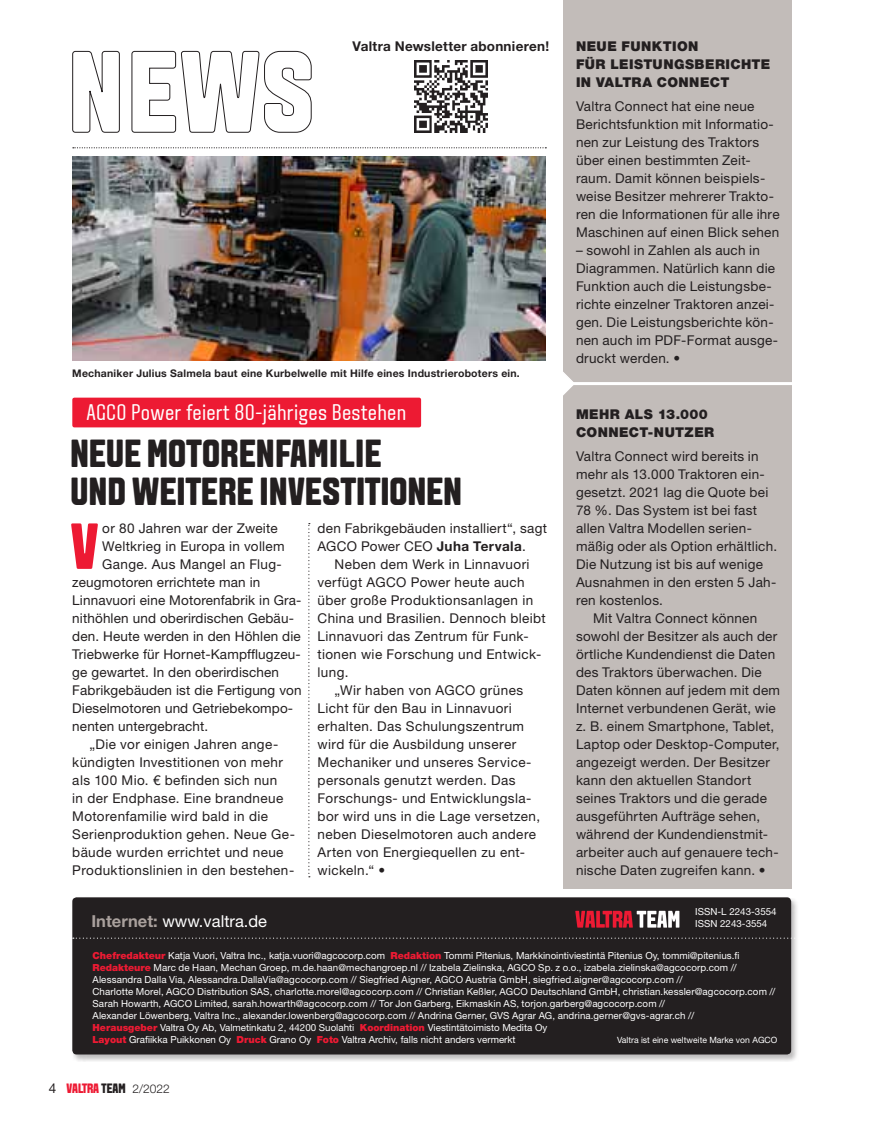
<style>
.page{position:relative;width:872px;height:1127px;background:#fff}
.page>*{position:absolute;margin:0;border:0;box-sizing:border-box;transform-origin:0 0}
.t1{font:800 64.95px "VALTRA Aveny T";color:#ed1a33}
.t2{font:800 39px/37.5px "VALTRA Aveny T";letter-spacing:.015em;color:#231f20}
.t3{font:22.5px "VALTRA Aveny T";letter-spacing:.01em;color:#fff}
.t4{font:16.5px "Helvetica Neue LT Std";color:#fff}
.t5{font:13.5px/18px "Helvetica Neue LT Std";letter-spacing:.02em;color:#231f20}
.t6{font:900 13.5px/17.7px "Helvetica Neue LT Std";letter-spacing:.035em;color:#231f20}
.t7{font:700 13.5px "Helvetica Neue LT Std";letter-spacing:.02em;color:#231f20}
.t8{font:800 13.5px "VALTRA Aveny T";color:#ed1a33}
.t9{font:300 12px "Helvetica Neue LT Std";color:#231f20}
.t10{font:700 10.5px "Helvetica Neue LT Std";letter-spacing:.02em;color:#231f20}
.t11{font:9.75px/12px "Helvetica Neue LT Std";letter-spacing:.01em;color:#fff}
.t12{font:8.7px "Helvetica Neue LT Std";color:#fff}
.s1{font-weight:700}
.s2{font-weight:700;color:#aaa19d}
.s3{font-weight:900;color:#ed1a33}
.s4{font-family:"Helvetica Neue LT Std";font-weight:400;color:#231f20}
.s5{font-family:"VALTRA Aveny T";font-weight:800;font-size:13.5px}
</style>
<div class="page">
<div style="left:71px;top:896px;width:728px;height:166px;background:#231f20;opacity:.3"></div>
<div style="left:72px;top:897px;width:719px;height:157px;background:#231f20;border-radius:4px"></div>
<svg style="left:73px;top:937px;width:726px;height:2px"></svg>
<svg style="left:575px;top:911px;width:104px;height:16px"></svg>
<img style="left:415px;top:60px;width:72px;height:73px">
<svg style="left:72px;top:51px;width:240px;height:82px"></svg>
<div style="left:563px;top:0;width:228px;height:889px;background:#c2bcb9"></div>
<hr style="left:562px;top:382px;width:233px;height:3px;background:#fff">
<svg style="left:563px;top:372px;width:11px;height:24px"></svg>
<svg style="left:308px;top:523px;width:2px;height:354px"></svg>
<svg style="left:73px;top:147px;width:473px;height:1px"></svg>
<img style="left:72px;top:156px;width:474px;height:204px">
<div style="left:72px;top:398px;width:349px;height:29px;background:#ed1a33;border-radius:2px"></div>
<p class="t7" style="left:352px;top:38px;width:198px">Valtra Newsletter abonnieren!</p>
<p class="t10" style="left:72px;top:367px;width:449px">Mechaniker Julius Salmela baut eine Kurbelwelle mit Hilfe eines Industrieroboters ein.</p>
<h3 class="t3" style="left:86px;top:398px;width:321px">AGCO Power feiert 80-jähriges Bestehen</h3>
<h2 class="t2" style="left:71px;top:435px;width:273px">NEUE MOTORENFAMILIE<br>UND WEITERE</h2>
<h2 class="t2" style="left:260px;top:472px;width:44px">INVESTITI</h2>
<h2 class="t2" style="left:389px;top:472px;width:74px">ONEN</h2>
<h1 class="t1" style="left:71px;top:504px;width:29px">V</h1>
<p class="t5" style="left:102px;top:519px;width:177px">or 80 Jahren war der Zweite</p>
<p class="t5" style="left:102px;top:537px;width:184px">Weltkrieg in Europa in vollem</p>
<p class="t5" style="left:102px;top:555px;width:181px">Gange. Aus Mangel an Flug-</p>
<p class="t5" style="left:72px;top:573px;width:190px">zeugmotoren errichtete man in</p>
<p class="t5" style="left:72px;top:591px;width:231px">Linnavuori eine Motorenfabrik in Gra-</p>
<p class="t5" style="left:72px;top:609px;width:223px">nithöhlen und oberirdischen Gebäu-</p>
<p class="t5" style="left:72px;top:627px;width:230px">den. Heute werden in den Höhlen die</p>
<p class="t5" style="left:72px;top:645px;width:230px">Triebwerke für Hornet-Kampfflugzeu-</p>
<p class="t5" style="left:72px;top:663px;width:208px">ge gewartet. I n den oberirdischen</p>
<p class="t5" style="left:72px;top:681px;width:231px">Fabrikgebäuden ist die Fertigung von</p>
<p class="t5" style="left:72px;top:699px;width:222px">Dieselmotoren und Getriebekompo-</p>
<p class="t5" style="left:72px;top:717px;width:137px">nenten untergebracht.</p>
<p class="t5" style="left:89px;top:735px;width:190px">„Die vor einigen Jahren ange-</p>
<p class="t5" style="left:72px;top:753px;width:212px">kündigten I nvestitionen von mehr</p>
<p class="t5" style="left:72px;top:771px;width:206px">als 100 Mio. € befinden sich nun</p>
<p class="t5" style="left:72px;top:789px;width:212px">in der Endphase. Eine brandneue</p>
<p class="t5" style="left:72px;top:807px;width:197px">Motorenfamilie wird bald in die</p>
<p class="t5" style="left:72px;top:825px;width:224px">Serienproduktion gehen. Neue Ge-</p>
<p class="t5" style="left:72px;top:843px;width:213px">bäude wurden errichtet und neue</p>
<p class="t5" style="left:72px;top:861px;width:223px">Produktionslinien in den bestehen-</p>
<p class="t5" style="left:317px;top:519px;width:231px">den Fabrikgebäuden installiert“, sagt<br>AGCO Power CEO <span class="s1">Juha Tervala</span>.</p>
<p class="t5" style="left:334px;top:555px;width:196px">Neben dem Werk in Linnavuori</p>
<p class="t5" style="left:317px;top:573px;width:209px">verfügt AGCO Power heute auch</p>
<p class="t5" style="left:317px;top:591px;width:217px">über große Produktionsanlagen in</p>
<p class="t5" style="left:317px;top:609px;width:230px">China und Brasilien. Dennoch bleibt</p>
<p class="t5" style="left:317px;top:627px;width:211px">Linnavuori das Zentrum für Funk-</p>
<p class="t5" style="left:317px;top:645px;width:225px">tionen wie Forschung und Entwick-</p>
<p class="t5" style="left:317px;top:663px;width:32px">lung.</p>
<p class="t5" style="left:334px;top:681px;width:190px">„Wir haben von AGCO grünes</p>
<p class="t5" style="left:317px;top:699px;width:196px">Licht für den Bau in Linnavuori</p>
<p class="t5" style="left:317px;top:717px;width:208px">erhalten. Das Schulungszentrum</p>
<p class="t5" style="left:317px;top:735px;width:200px">wird für die Ausbildung unserer</p>
<p class="t5" style="left:317px;top:753px;width:215px">Mechaniker und unseres Service-</p>
<p class="t5" style="left:317px;top:771px;width:199px">personals genutzt werden. Das</p>
<p class="t5" style="left:317px;top:789px;width:215px">Forschungs- und Entwicklungsla-</p>
<p class="t5" style="left:317px;top:807px;width:224px">bor wird uns in die Lage versetzen,</p>
<p class="t5" style="left:317px;top:825px;width:220px">neben Dieselmotoren auch andere</p>
<p class="t5" style="left:317px;top:843px;width:208px">Arten von Energiequellen zu ent-</p>
<p class="t5" style="left:317px;top:861px;width:69px">wickeln.“ •</p>
<p class="t6" style="left:576px;top:38px;width:196px">Neue Funktion<br>für Leistungsberichte in Valtra Conn ect</p>
<p class="t5" style="left:576px;top:97px;width:205px">Valtra Connect hat eine neue<br>Berichtsfunktion mit I nformatio&shy;nen zur Leistung des Traktors über einen bestimmten Zeit&shy;raum. Damit können beispiels&shy;weise Besitzer mehrerer Trakto&shy;ren die I nformationen für alle ihre<br>Maschinen auf einen Blick sehen</p>
<p class="t5" style="left:576px;top:241px;width:204px">– sowohl in Zahlen als auch in<br>Diagrammen. Natürlich kann die<br>Funktion auch die Leistungsbe&shy;richte einzelner Traktoren anzei&shy;gen. Die Leistungsberichte kön&shy;nen auch im PDF-Format ausge&shy;druckt werden. •</p>
<p class="t6" style="left:576px;top:405px;width:136px">Mehr als 13.000<br>Conn ect-Nutzer</p>
<p class="t5" style="left:576px;top:447px;width:203px">Valtra Connect wird bereits in mehr als 13.000 Traktoren ein&shy;gesetzt. 2021 lag die Quote bei<br>78 %. Das System ist bei fast allen Valtra Modellen serien&shy;mäßig oder als Option erhältlich.<br>Die Nutzung ist bis auf wenige<br>Ausnahmen in den ersten 5 Jah&shy;ren kostenlos.</p>
<p class="t5" style="left:576px;top:609px;width:206px;text-indent:17px">Mit Valtra Connect können sowohl der Besitzer als auch der örtliche Kundendienst die Daten des Traktors überwachen. Die<br>Daten können auf jedem mit dem<br>I nternet verbundenen Gerät, wie z. B. einem Smartphone, Tablet,<br>Laptop oder Desktop-Computer, angezeigt werden. Der Besitzer kann den aktuellen Standort seines Traktors und die gerade ausgeführten Aufträge sehen, während der Kundendienstmit&shy;arbeiter auch auf genauere tech&shy;nische Daten zugreifen kann. •</p>
<p class="t11" style="left:695px;top:906px;width:83px">I SSN-L 2243-3554<br>I SSN 2243-3554</p>
<p class="t4" style="left:91px;top:911px;width:177px"><span class="s2">Internet:</span> www.valtra.de</p>
<p class="t11" style="left:92px;top:949px;width:684px"><span class="s3">Chefredakteur</span> Katja Vuori, Valtra I nc., katja.vuori@agcocorp.com <span class="s3">Redaktion</span> Tommi Pitenius, Markkinointiviestintä Pitenius Oy, tommi@pitenius.fi <span class="s3">Redakteure</span> Marc de Haan, Mechan Groep, m.de.haan@mechangroep.nl // Izabela Zielinska, AGCO Sp. z o.o., izabela.zielinska@agcocorp.com // Alessandra Dalla Via, Alessandra.DallaVia@agcocorp.com // Siegfried Aigner, AGCO Austria GmbH, siegfried.aigner@agcocorp.com //<br>Charlotte Morel, AGCO Distribution SAS, charlotte.morel@agcocorp.com // Christian Keßler, AGCO Deutschland GmbH, christian.kessler@agcocorp.com // Sarah Howarth, AGCO Limited, sarah.howarth@agcocorp.com // Tor Jon Garberg, Eikmaskin AS, torjon.garberg@agcocorp.com //<br>Alexander Löwenberg, Valtra I nc., alexander.lowenberg@agcocorp.com // Andrina Gerner, GVS Agrar AG, andrina.gerner@gvs-agrar.ch //<br><span class="s3">Herausgeber</span> Valtra Oy Ab, Valmetinkatu 2, 44200 Suolahti <span class="s3">Koordination</span> Viestintätoimisto Medita Oy<br><span class="s3">Layout</span> Grafiikka Puikkonen Oy <span class="s3">Druck</span> Grano Oy <span class="s3">Foto</span> Valtra Archiv, falls nicht anders vermerkt</p>
<p class="t12" style="left:617px;top:1034px;width:161px">Valtra ist eine weltweite Marke von AGCO</p>
<p class="t8" style="left:49px;top:1079px;width:30px"><span class="s4">4</span> VALTRA</p>
<p class="t9" style="left:101px;top:1081px;width:70px"><span class="s5">TEAM</span> 2/2022</p>
</div>
